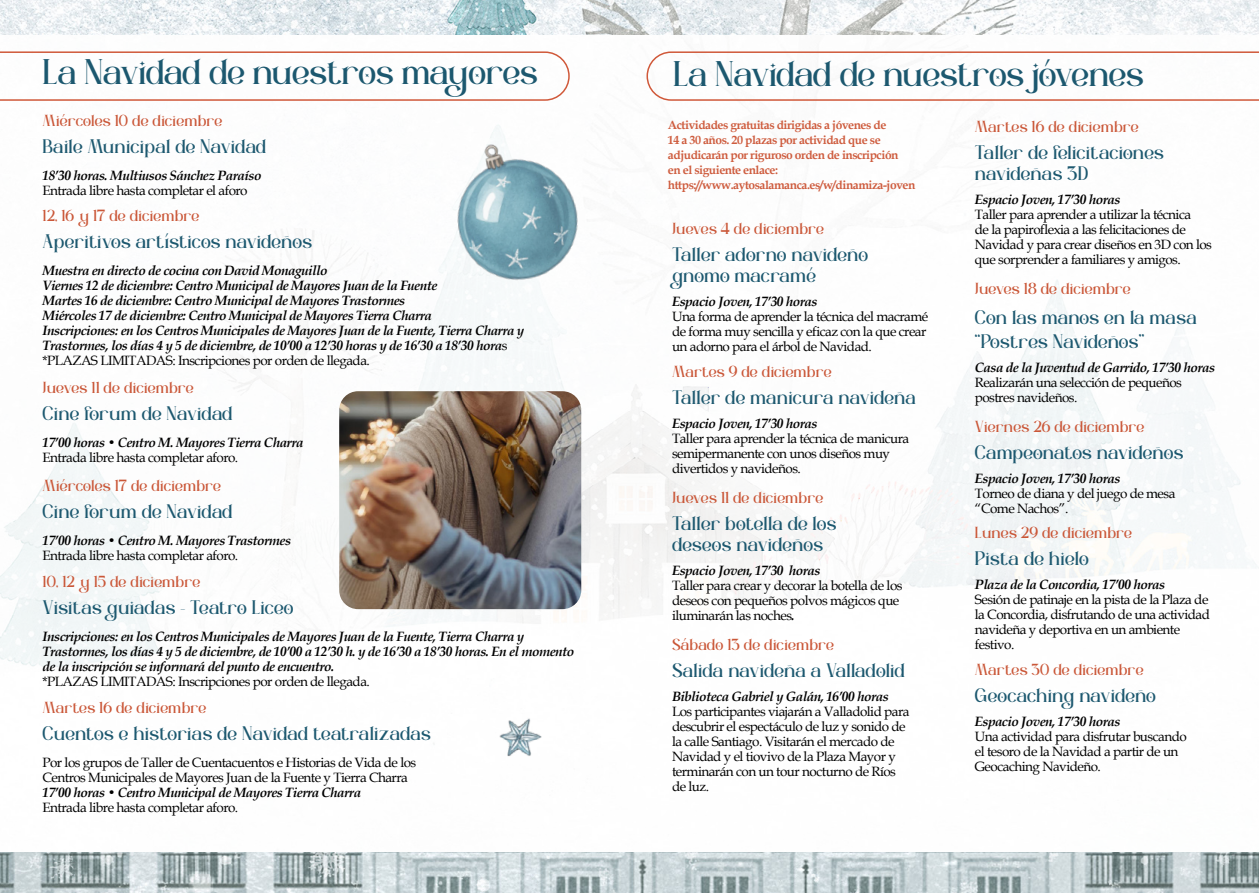
<style>
.page{position:relative;width:1259px;height:893px;background:#fff}
.page>*{position:absolute;margin:0;border:0;box-sizing:border-box;transform-origin:0 0}
.t1{font:30px "Rioland";letter-spacing:-.01em;color:#1c586f}
.t2{font:16.5px/21px "Rioland";letter-spacing:.01em;color:#1c586f}
.t3{font:13.5px/15px "Book Antiqua";letter-spacing:-.04em;color:#000}
.t4{font:italic 700 13.5px/15px "Book Antiqua";letter-spacing:-.04em;color:#000}
.t5{font:13.5px "Rioland";letter-spacing:.02em;color:#ca5738}
.t6{font:700 12px/15px "Book Antiqua";letter-spacing:-.04em;color:#ce5c3e}
.s1{font-weight:400;font-style:normal}
.s2{font-weight:700;font-style:italic}
</style>
<div class="page">
<img style="left:0;top:125px;width:1259px;height:728px">
<img style="left:0;top:853px;width:1259px;height:40px">
<img style="left:0;top:0;width:1259px;height:35px">
<svg style="left:0;top:51px;width:570px;height:50px"></svg>
<svg style="left:646px;top:51px;width:613px;height:50px"></svg>
<img style="left:339px;top:391px;width:242px;height:218px">
<img style="left:445px;top:138px;width:142px;height:146px">
<img style="left:485px;top:717px;width:75px;height:46px">
<h1 class="t1" style="left:43px;top:56px;width:497px">La Navidad de nuestros mayores</h1>
<p class="t5" style="left:43px;top:114px;width:181px">Miércoles 10 de diciembre</p>
<p class="t2" style="left:43px;top:137px;width:225px">Baile Municipal de Navidad</p>
<p class="t4" style="left:43px;top:168px;width:220px">18’30 horas. Multiusos Sánchez Paraíso</p>
<p class="t3" style="left:43px;top:183px;width:207px">Entrada libre hasta completar el aforo</p>
<p class="t5" style="left:43px;top:208px;width:158px">12, 16 y 17 de diciembre</p>
<p class="t2" style="left:43px;top:232px;width:271px">Aperitivos artísticos navideños</p>
<p class="t4" style="left:43px;top:263px;width:483px">Muestra en directo de cocina con David Monaguillo<br>Viernes 12 de diciembre: Centro Municipal de Mayores Juan de la Fuente<br>Martes 16 de diciembre: Centro Municipal de Mayores Trastormes<br>Miércoles 17 de diciembre: Centro Municipal de Mayores Tierra Charra<br>Inscripciones: en los Centros Municipales de Mayores Juan de la Fuente, Tierra Charra y Trastormes, los días 4 y 5 de diciembre, de 10’00 a 12’30 horas y de 16’30 a 18’30 hora<span class="s1">s *PLAZAS LIMITADAS: Inscripciones por orden de llegada.</span></p>
<p class="t5" style="left:43px;top:381px;width:153px">Jueves 11 de diciembre</p>
<p class="t2" style="left:43px;top:404px;width:192px">Cine forum de Navidad</p>
<p class="t4" style="left:43px;top:435px;width:262px">17’00 horas • Centro M. Mayores Tierra Charra</p>
<p class="t3" style="left:43px;top:450px;width:197px">Entrada libre hasta completar aforo.</p>
<p class="t5" style="left:43px;top:478px;width:180px">Miércoles 17 de diciembre</p>
<p class="t2" style="left:43px;top:502px;width:192px">Cine forum de Navidad</p>
<p class="t4" style="left:43px;top:533px;width:250px">17’00 horas • Centro M. Mayores Trastormes</p>
<p class="t3" style="left:43px;top:547px;width:197px">Entrada libre hasta completar aforo.</p>
<p class="t5" style="left:43px;top:574px;width:159px">10, 12 y 15 de diciembre</p>
<p class="t2" style="left:43px;top:598px;width:253px">Visitas guiadas - Teatro Liceo</p>
<p class="t4" style="left:43px;top:629px;width:533px">Inscripciones: en los Centros Municipales de Mayores Juan de la Fuente, Tierra Charra y<br>Trastormes, los días 4 y 5 de diciembre, de 10’00 a 12’30 h. y de 16’30 a 18’30 horas. En el momento de la inscripción se informará del punto de encuentro.</p>
<p class="t3" style="left:43px;top:673px;width:329px">*PLAZAS LIMITADAS: Inscripciones por orden de llegada.</p>
<p class="t5" style="left:43px;top:700px;width:165px">Martes 16 de diciembre</p>
<p class="t2" style="left:43px;top:724px;width:390px">Cuentos e historias de Navidad teatralizadas</p>
<p class="t3" style="left:43px;top:754px;width:375px">Por los grupos de Taller de Cuentacuentos e Historias de Vida de los<br>Centros Municipales de Mayores Juan de la Fuente y Tierra Charra</p>
<p class="t4" style="left:43px;top:785px;width:320px">17’00 horas • Centro Municipal de Mayores Tierra Charra</p>
<p class="t3" style="left:43px;top:799px;width:197px">Entrada libre hasta completar aforo.</p>
<h1 class="t1" style="left:673px;top:58px;width:472px">La Navidad de nuestros jóvenes</h1>
<p class="t5" style="left:975px;top:119px;width:165px">Martes 16 de diciembre</p>
<p class="t2" style="left:975px;top:143px;width:190px">Taller de felicitaciones navideñas 3D</p>
<p class="t4" style="left:975px;top:192px;width:147px">Espacio Joven, 17’30 horas</p>
<p class="t3" style="left:975px;top:206px;width:239px">Taller para aprender a utilizar la técnica<br>de la papiroflexia a las felicitaciones de Navidad y para crear diseños en 3D con los que sorprender a familiares y amigos.</p>
<p class="t5" style="left:975px;top:281px;width:157px">Jueves 18 de diciembre</p>
<p class="t2" style="left:975px;top:306px;width:223px;line-height:24px">Con las manos en la masa “Postres Navideños”</p>
<p class="t4" style="left:975px;top:360px;width:242px">Casa de la Juventud de Garrido, 17’30 horas</p>
<p class="t3" style="left:975px;top:374px;width:209px">Realizarán una selección de pequeños postres navideños.</p>
<p class="t5" style="left:975px;top:419px;width:171px">Viernes 26 de diciembre</p>
<p class="t2" style="left:975px;top:443px;width:210px">Campeonatos navideños</p>
<p class="t4" style="left:975px;top:471px;width:147px">Espacio Joven, 17’30 horas</p>
<p class="t3" style="left:975px;top:485px;width:202px">Torneo de diana y del juego de mesa “Come Nachos”.</p>
<p class="t5" style="left:975px;top:526px;width:159px">Lunes 29 de diciembre</p>
<p class="t2" style="left:975px;top:549px;width:115px">Pista de hielo</p>
<p class="t4" style="left:975px;top:577px;width:192px">Plaza de la Concordia, 17’00 horas</p>
<p class="t3" style="left:975px;top:592px;width:237px">Sesión de patinaje en la pista de la Plaza de la Concordia, disfrutando de una actividad navideña y deportiva en un ambiente festivo.</p>
<p class="t5" style="left:975px;top:662px;width:170px">Martes 30 de diciembre</p>
<p class="t2" style="left:975px;top:686px;width:182px">Geocaching navideño</p>
<p class="t4" style="left:975px;top:714px;width:147px">Espacio Joven, 17’30 horas</p>
<p class="t3" style="left:975px;top:728px;width:213px">Una actividad para disfrutar buscando el tesoro de la Navidad a partir de un<br>Geocaching Navideño.</p>
<p class="t6" style="left:668px;top:117px;width:249px">Actividades gratuitas dirigidas a jóvenes de<br>14 a 30 años. 20 plazas por actividad que se adjudicarán por riguroso orden de inscripción<br>en el siguiente enlace: https://www.aytosalamanca.es/w/dinamiza-joven</p>
<p class="t5" style="left:672px;top:221px;width:153px">Jueves 4 de diciembre</p>
<p class="t2" style="left:672px;top:245px;width:197px">Taller adorno navideño gnomo macramé</p>
<p class="t4" style="left:672px;top:294px;width:147px">Espacio Joven, 17’30 horas</p>
<p class="t3" style="left:672px;top:309px;width:258px">Una forma de aprender la técnica del macramé de forma muy sencilla y eficaz con la que crear un adorno para el árbol de Navidad.</p>
<p class="t5" style="left:672px;top:364px;width:161px">Martes 9 de diciembre</p>
<p class="t2" style="left:672px;top:387px;width:245px">Taller de manicura navideña</p>
<p class="t4" style="left:672px;top:415px;width:147px">Espacio Joven, 17’30 horas</p>
<p class="t3" style="left:672px;top:430px;width:239px">Taller para aprender la técnica de manicura semipermanente con unos diseños muy divertidos y navideños.</p>
<p class="t5" style="left:672px;top:490px;width:153px">Jueves 11 de diciembre</p>
<p class="t2" style="left:672px;top:513px;width:166px">Taller botella de los deseos navideños</p>
<p class="t4" style="left:672px;top:562px;width:150px">Espacio Joven, 17’30 horas</p>
<p class="t3" style="left:672px;top:577px;width:232px">Taller para crear y decorar la botella de los deseos con pequeños polvos mágicos que iluminarán las noches<span class="s2">.</span></p>
<p class="t5" style="left:672px;top:637px;width:163px">Sábado 13 de diciembre</p>
<p class="t2" style="left:672px;top:660px;width:234px">Salida navideña a Valladolid</p>
<p class="t4" style="left:672px;top:688px;width:218px">Biblioteca Gabriel y Galán, 16’00 horas</p>
<p class="t3" style="left:672px;top:703px;width:239px">Los participantes viajarán a Valladolid para descubrir el espectáculo de luz y sonido de la calle Santiago. Visitarán el mercado de Navidad y el tiovivo de la Plaza Mayor y terminarán con un tour nocturno de Ríos de luz.</p>
</div>
